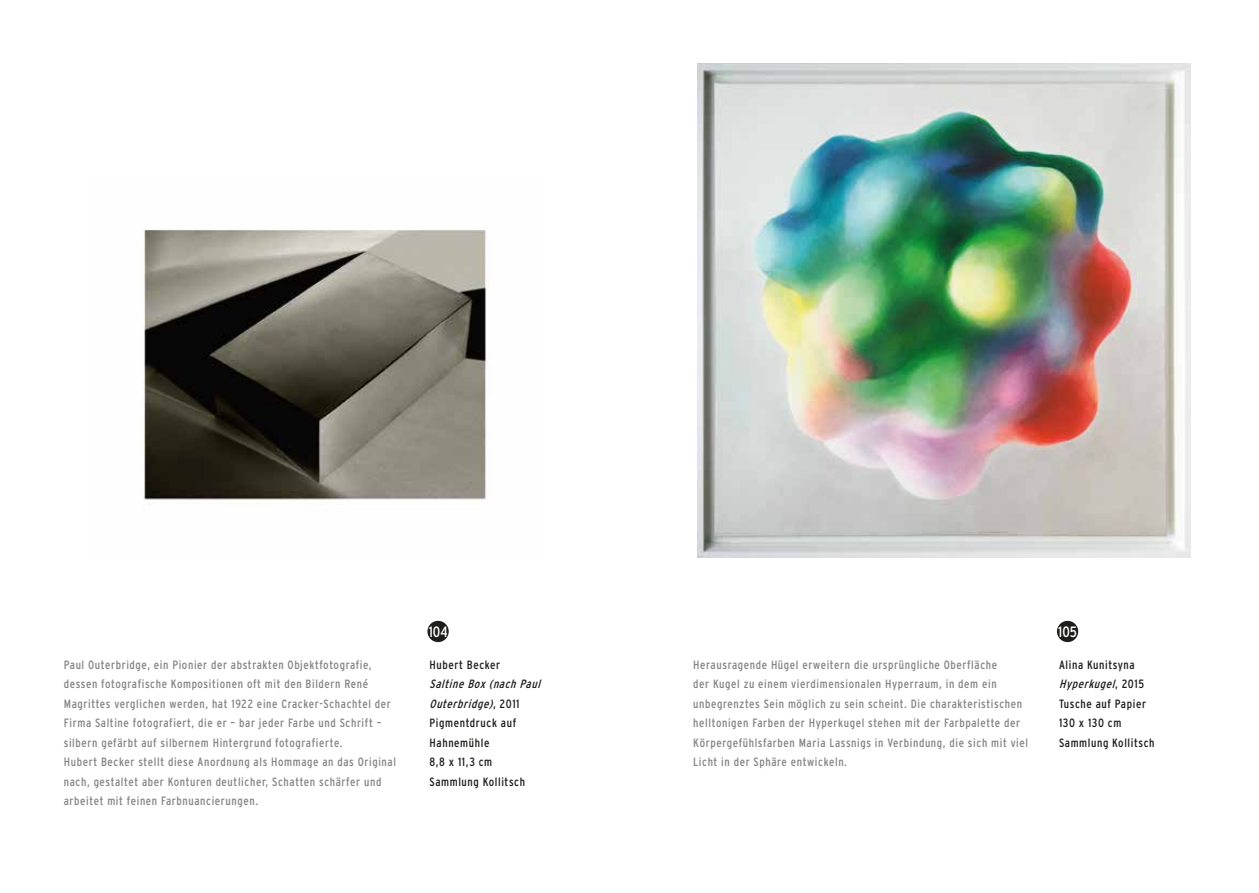
<style>
.page{position:relative;width:1259px;height:893px;background:#fff}
.page>*{position:absolute;margin:0;border:0;box-sizing:border-box;transform-origin:0 0}
.t1{font:condensed 15px "Interstate";color:#fff}
.t2{font:condensed 12px/19.5px "Interstate";letter-spacing:.05em;color:#858584}
.t3{font:condensed 12px/19.5px "Interstate";letter-spacing:.05em;color:#1d1d1b}
.s1{font-style:italic}
</style>
<div class="page">
<div style="left:427px;top:621px;width:22px;height:21px;background:#1d1d1b;border-radius:50%"></div>
<div style="left:1057px;top:621px;width:21px;height:21px;background:#1d1d1b;border-radius:50%"></div>
<img style="left:143px;top:229px;width:346px;height:271px">
<img style="left:697px;top:64px;width:493px;height:493px">
<p class="t1" style="left:429px;top:623px;width:20px">104</p>
<p class="t1" style="left:1058px;top:623px;width:20px">105</p>
<p class="t3" style="left:429px;top:655px;width:72px">Hubert Becker</p>
<p class="t3" style="left:429px;top:674px;width:115px"><span class="s1">Saltine Box (nach Paul<br>Outerbridge)</span>, 2 0 1 1<br>Pigmentdruck auf<br>Hahnemühle<br>8,8 x 11,3 cm<br>Sammlung Kollitsch</p>
<p class="t2" style="left:64px;top:655px;width:334px">Paul Outerbridge, ein Pionier der abstrakten Objektfotografie, dessen fotografische Kompositionen oft mit den Bildern René Magrittes verglichen werden, hat 1922 eine Cracker-Schachtel der Firma Saltine fotografiert, die er – bar jeder Farbe und Schrift – silbern gefärbt auf silbernem Hintergrund fotografierte.<br>Hubert Becker stellt diese Anordnung als Hommage an das Original nach, gestaltet aber Konturen deutlicher, Schatten schärfer und arbeitet mit feinen Farbnuancierungen.</p>
<p class="t3" style="left:1059px;top:655px;width:97px">Alina Kunitsyna<br><span class="s1">Hyperkugel</span>, 2 0 1 5<br>Tusche auf Papier<br>130 x 130 cm<br>Sammlung Kollitsch</p>
<p class="t2" style="left:693px;top:655px;width:336px">Herausragende Hügel erweitern die ursprüngliche Oberfläche<br>der Kugel zu einem vierdimensionalen Hyperraum, in dem ein unbegrenztes Sein möglich zu sein scheint. Die charakteristischen helltonigen Farben der Hyperkugel stehen mit der Farbpalette der Körpergefühlsfarben Maria Lassnigs in Verbindung, die sich mit viel Licht in der Sphäre entwickeln.</p>
</div>
